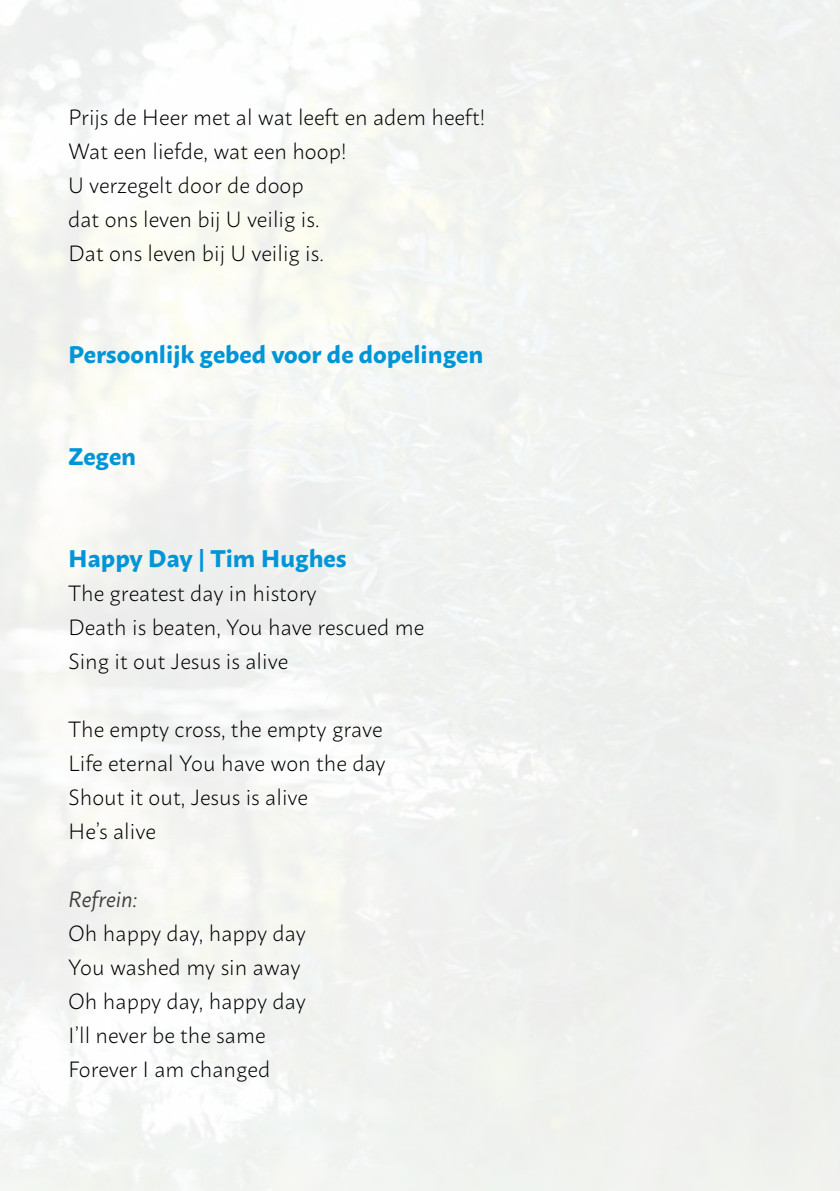
<style>
.page{position:relative;width:840px;height:1191px;background:#fff}
.page>*{position:absolute;margin:0;border:0;box-sizing:border-box;transform-origin:0 0}
.t1{font:700 24px "Macho";color:#0095d7}
.t2{font:300 22px/34px "Macho";color:#000}
.t3{font:italic 22px "Macho";color:#3c3c3b}
</style>
<div class="page">
<p class="t2" style="left:68px;top:98px;width:418px">Prijs de Heer met al wat leeft en adem heeft!<br>Wat een liefde, wat een hoop!<br>U verzegelt door de doop<br>dat ons leven bij U veilig is.<br>Dat ons leven bij U veilig is.</p>
<p class="t1" style="left:68px;top:333px;width:416px">Persoonlijk gebed voor de dopelingen</p>
<p class="t1" style="left:68px;top:435px;width:69px">Zegen</p>
<p class="t1" style="left:68px;top:537px;width:280px">Happy Day | Tim Hughes</p>
<p class="t2" style="left:68px;top:574px;width:357px">The greatest day in history<br>Death is beaten, You have rescued me<br>Sing it out Jesus is alive</p>
<p class="t2" style="left:68px;top:710px;width:319px">The empty cross, the empty grave<br>Life eternal You have won the day<br>Shout it out, Jesus is alive<br>He’s alive</p>
<p class="t3" style="left:68px;top:880px;width:71px">Refrein:</p>
<p class="t2" style="left:68px;top:914px;width:239px">Oh happy day, happy day<br>You washed my sin away<br>Oh happy day, happy day<br>I’ll never be the same<br>Forever I am changed</p>
</div>
